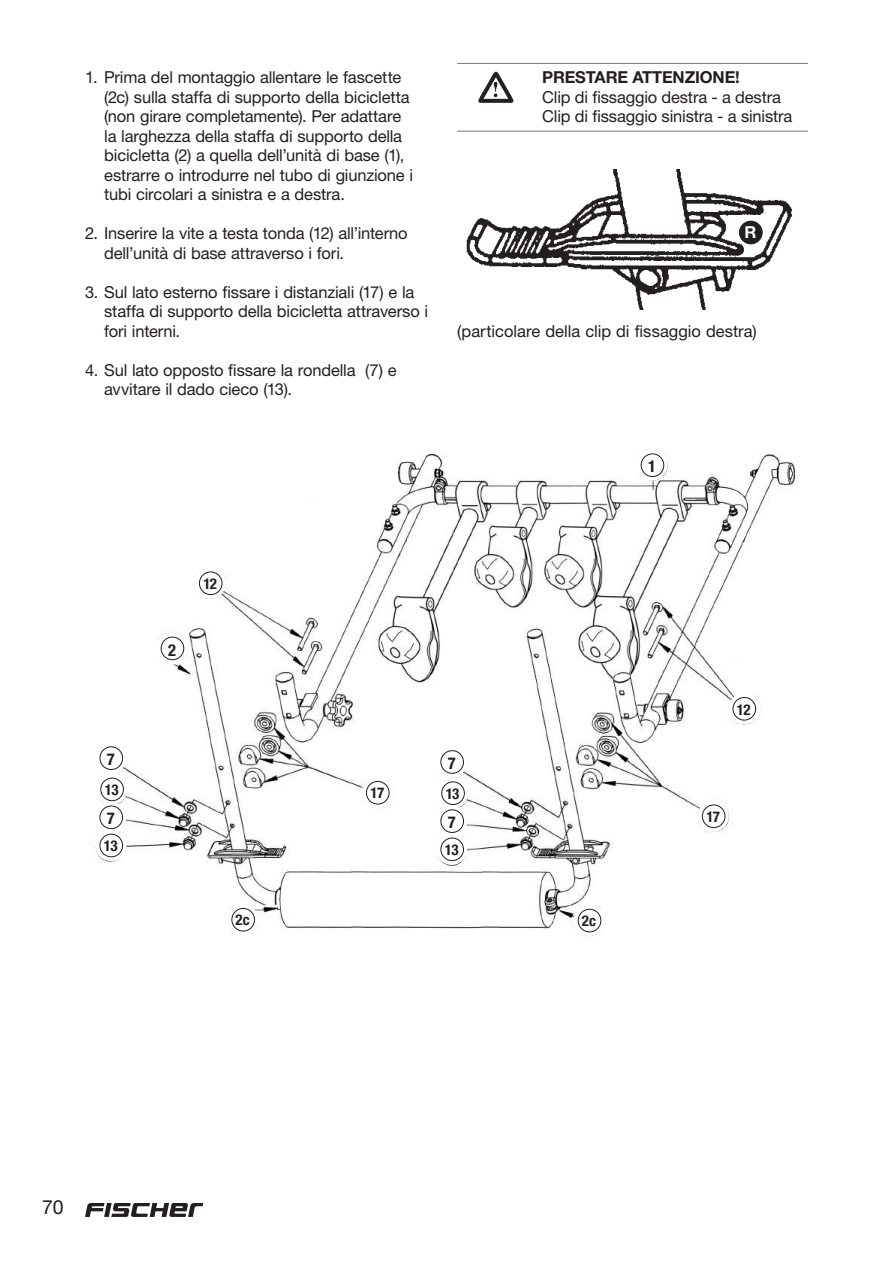
<style>
.page{position:relative;width:893px;height:1263px;background:#fff}
.page>*{position:absolute;margin:0;border:0;box-sizing:border-box;transform-origin:0 0}
.t1{font:19.5px "Helvetica Neue";color:#231f20}
.t2{font:16.5px/19.5px "Helvetica Neue";letter-spacing:-.01em;color:#231f20}
.t3{font:700 16.5px "Helvetica Neue";letter-spacing:-.01em;color:#231f20}
.t4{font:700 condensed 16.5px "Helvetica Neue";color:#231f20}
.t5{font:700 16.5px "Helvetica Neue";color:#fff}
.t6{font:700 condensed 15px "Helvetica Neue";letter-spacing:-.04em;color:#231f20}
</style>
<div class="page">
<svg style="left:85px;top:1203px;width:118px;height:14px"></svg>
<hr style="left:457px;top:63px;width:351px;height:1px;background:#76787b">
<hr style="left:457px;top:131px;width:351px;height:1px;background:#76787b">
<svg style="left:478px;top:71px;width:36px;height:32px"></svg>
<img style="left:466px;top:169px;width:326px;height:141px">
<div style="left:739px;top:221px;width:23px;height:23px;background:#231f20;border-radius:50%"></div>
<div style="left:739px;top:221px;width:23px;height:23px;border:1px solid #231f20;border-radius:50%"></div>
<img style="left:93px;top:449px;width:705px;height:487px">
<div style="left:574px;top:905px;width:31px;height:31px;background:#fff;border-radius:50%"></div>
<div style="left:578px;top:909px;width:23px;height:23px;border:1px solid #231f20;border-radius:50%"></div>
<div style="left:227px;top:904px;width:31px;height:31px;background:#fff;border-radius:50%"></div>
<div style="left:231px;top:908px;width:24px;height:23px;border:1px solid #231f20;border-radius:50%"></div>
<div style="left:698px;top:801px;width:31px;height:31px;background:#fff;border-radius:50%"></div>
<div style="left:702px;top:804px;width:23px;height:24px;border:1px solid #231f20;border-radius:50%"></div>
<div style="left:362px;top:777px;width:31px;height:31px;background:#fff;border-radius:50%"></div>
<div style="left:366px;top:781px;width:23px;height:23px;border:1px solid #231f20;border-radius:50%"></div>
<div style="left:728px;top:693px;width:31px;height:31px;background:#fff;border-radius:50%"></div>
<div style="left:733px;top:697px;width:23px;height:23px;border:1px solid #231f20;border-radius:50%"></div>
<div style="left:636px;top:450px;width:32px;height:31px;background:#fff;border-radius:50%"></div>
<div style="left:641px;top:453px;width:23px;height:24px;border:1px solid #231f20;border-radius:50%"></div>
<div style="left:195px;top:568px;width:31px;height:31px;background:#fff;border-radius:50%"></div>
<div style="left:199px;top:572px;width:23px;height:23px;border:1px solid #231f20;border-radius:50%"></div>
<div style="left:156px;top:633px;width:32px;height:31px;background:#fff;border-radius:50%"></div>
<div style="left:161px;top:637px;width:23px;height:23px;border:1px solid #231f20;border-radius:50%"></div>
<div style="left:95px;top:743px;width:31px;height:31px;background:#fff;border-radius:50%"></div>
<div style="left:100px;top:746px;width:23px;height:24px;border:1px solid #231f20;border-radius:50%"></div>
<div style="left:436px;top:746px;width:31px;height:31px;background:#fff;border-radius:50%"></div>
<div style="left:440px;top:750px;width:24px;height:24px;border:1px solid #231f20;border-radius:50%"></div>
<div style="left:96px;top:774px;width:31px;height:31px;background:#fff;border-radius:50%"></div>
<div style="left:100px;top:778px;width:24px;height:23px;border:1px solid #231f20;border-radius:50%"></div>
<div style="left:437px;top:778px;width:31px;height:31px;background:#fff;border-radius:50%"></div>
<div style="left:441px;top:781px;width:24px;height:24px;border:1px solid #231f20;border-radius:50%"></div>
<div style="left:95px;top:802px;width:31px;height:31px;background:#fff;border-radius:50%"></div>
<div style="left:100px;top:806px;width:23px;height:23px;border:1px solid #231f20;border-radius:50%"></div>
<div style="left:436px;top:806px;width:31px;height:31px;background:#fff;border-radius:50%"></div>
<div style="left:440px;top:809px;width:24px;height:24px;border:1px solid #231f20;border-radius:50%"></div>
<div style="left:95px;top:830px;width:31px;height:31px;background:#fff;border-radius:50%"></div>
<div style="left:100px;top:834px;width:23px;height:23px;border:1px solid #231f20;border-radius:50%"></div>
<div style="left:436px;top:834px;width:31px;height:31px;background:#fff;border-radius:50%"></div>
<div style="left:440px;top:838px;width:24px;height:23px;border:1px solid #231f20;border-radius:50%"></div>
<p class="t2" style="left:104px;top:67px;width:310px;text-indent:-19px">1. Prima del montaggio allentare le fascette (2c) sulla staffa di supporto della bicicletta (non girare completamente). Per adattare la larghezza della staffa di supporto della bicicletta (2) a quella dell’unità di base (1), estrarre o introdurre nel tubo di giunzione i tubi circolari a sinistra e a destra.</p>
<p class="t2" style="left:104px;top:223px;width:305px;text-indent:-19px">2. Inserire la vite a testa tonda (12) all’interno dell’unità di base attraverso i fori.</p>
<p class="t2" style="left:104px;top:282px;width:326px;text-indent:-19px">3. Sul lato esterno fissare i distanziali (17) e la staffa di supporto della bicicletta attraverso i fori interni.</p>
<p class="t2" style="left:104px;top:360px;width:294px;text-indent:-19px">4. Sul lato opposto fissare la rondella (7) e avvitare il dado cieco (13).</p>
<p class="t3" style="left:542px;top:67px;width:199px">PRESTARE ATTENZIONE!</p>
<p class="t2" style="left:542px;top:87px;width:252px">Clip di fissaggio destra - a destra<br>Clip di fissaggio sinistra - a sinistra</p>
<p class="t5" style="left:744px;top:222px;width:13px">R</p>
<p class="t2" style="left:457px;top:321px;width:301px">(particolare della clip di fissaggio destra)</p>
<p class="t4" style="left:648px;top:456px;width:9px">1</p>
<p class="t4" style="left:168px;top:640px;width:9px">2</p>
<p class="t6" style="left:203px;top:575px;width:15px">12</p>
<p class="t6" style="left:737px;top:700px;width:15px">12</p>
<p class="t4" style="left:107px;top:749px;width:9px">7</p>
<p class="t4" style="left:448px;top:753px;width:9px">7</p>
<p class="t6" style="left:105px;top:781px;width:15px">13</p>
<p class="t6" style="left:446px;top:784px;width:15px">13</p>
<p class="t4" style="left:107px;top:809px;width:9px">7</p>
<p class="t4" style="left:448px;top:812px;width:9px">7</p>
<p class="t6" style="left:104px;top:837px;width:15px">13</p>
<p class="t6" style="left:445px;top:841px;width:15px">13</p>
<p class="t6" style="left:370px;top:784px;width:15px">17</p>
<p class="t6" style="left:236px;top:911px;width:16px">2c</p>
<p class="t6" style="left:582px;top:912px;width:16px">2c</p>
<p class="t6" style="left:706px;top:807px;width:15px">17</p>
<p class="t1" style="left:42px;top:1196px;width:23px">70</p>
</div>
